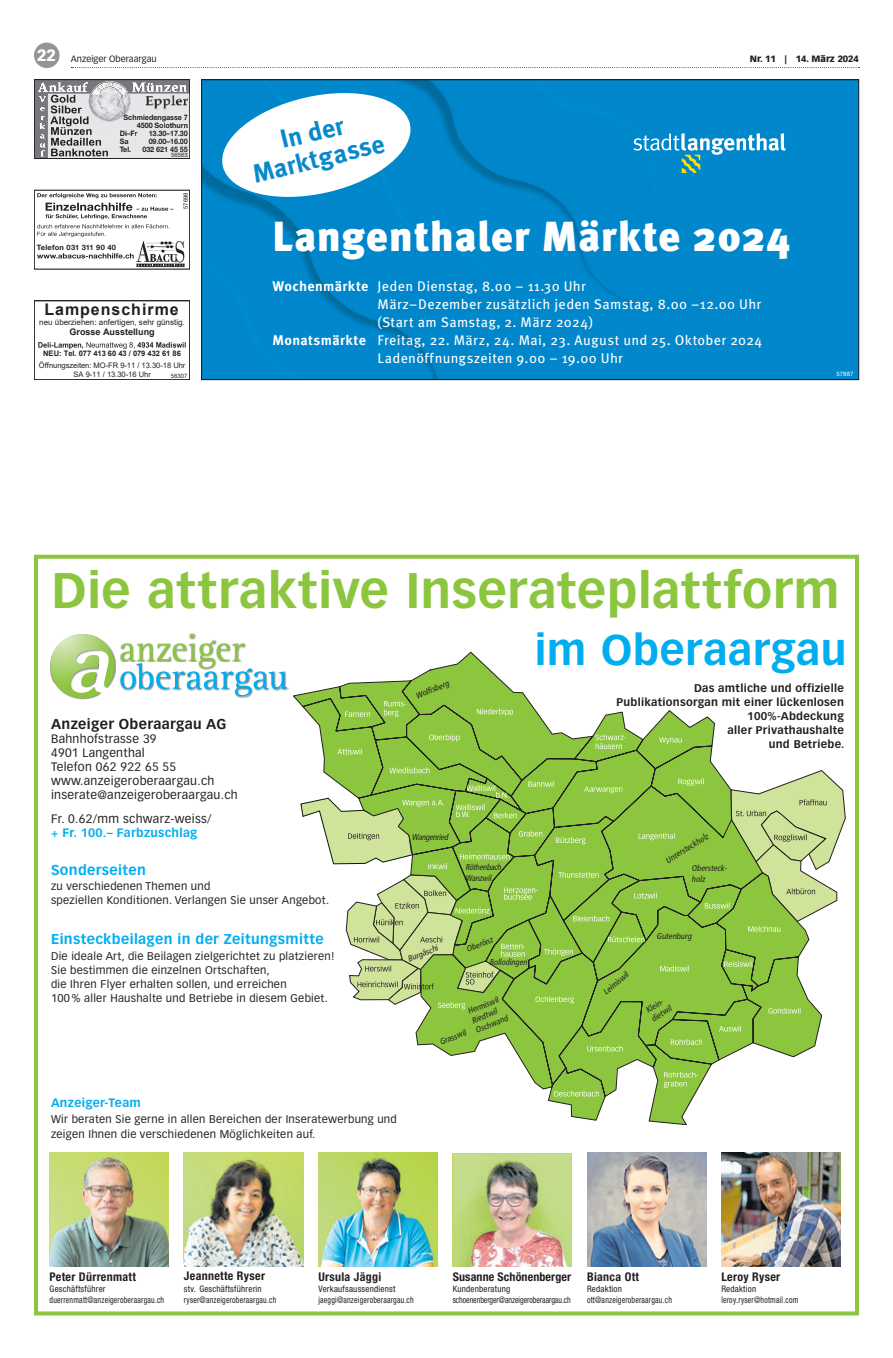
<style>
.page{position:relative;width:893px;height:1358px;background:#fff}
.page>*{position:absolute;margin:0;border:0;box-sizing:border-box;transform-origin:0 0}
.t1{font:700 49px "Vectora LT Pro";letter-spacing:.01em;color:#8bc63e}
.t2{font:900 42px "Meta Pro";letter-spacing:.01em;color:#fff}
.t3{font:700 42px "Vectora LT Pro";letter-spacing:.01em;color:#00aeef}
.t4{font:700 26px/27px "Meta Pro";color:#0989cb;text-align:center}
.t5{font:700 16px "Arial";letter-spacing:.06em;color:#231f20}
.t6{font:14px "Meta Pro";letter-spacing:.025em;color:#fff}
.t7{font:700 14px "Vectora LT Pro";letter-spacing:.025em;color:#00aeef}
.t8{font:700 14px "Vectora LT Pro";letter-spacing:.025em;color:#231f20}
.t9{font:12px/14px "Vectora LT Pro";letter-spacing:.025em;color:#231f20}
.t10{font:700 condensed 12px "Helvetica Neue LT Pro";letter-spacing:.025em;color:#231f20}
.t11{font:700 12px "Vectora LT Pro";letter-spacing:.025em;color:#00aeef}
.t12{font:11px/14px "Vectora LT Pro";letter-spacing:.025em;color:#231f20}
.t13{font:700 11px/14px "Vectora LT Pro";letter-spacing:.025em;color:#231f20;text-align:right}
.t14{font:condensed 9px/11px "Helvetica Neue LT Pro";letter-spacing:.025em;color:#231f20}
.t15{font:condensed 9px/11px "Helvetica Neue LT Pro";letter-spacing:-.005em;color:#231f20}
.t16{font:9px "Vectora LT Pro";color:#231f20}
.t17{font:900 9px "Vectora LT Pro";color:#231f20}
.t18{font:700 9px "Arial";color:#231f20}
.t19{font:italic condensed 8.6px/10.3px "Frutiger LT Pro";color:#231f20}
.t20{font:italic condensed 8.6px/10.3px "Frutiger LT Pro";color:#231f20;scale:.96 1}
.t21{font:8px "Arial";letter-spacing:-.005em;color:#231f20}
.t22{font:7.6px/8.2px "Arial";color:#231f20;text-align:center}
.t23{font:700 7.6px "Arial";color:#231f20}
.t24{font:700 7.5px "Helvetica Neue LT Pro";letter-spacing:-.01em;color:#231f20}
.t25{font:7.4px "Helvetica Neue LT Com Bd OV ALBSUP";letter-spacing:.03em;color:#231f20}
.t26{font:6px "Helvetica Neue LT Pro";color:#231f20}
.t27{font:6px "Helvetica Neue LT Pro";color:#fff}
.s1{font-weight:900;font-size:16px;color:#fff}
.s2{font-weight:700}
</style>
<div class="page">
<svg style="left:71px;top:67px;width:788px;height:1px"></svg>
<div style="left:34px;top:43px;width:26px;height:25px;background:#939598;border-radius:50%"></div>
<img style="left:48px;top:94px;width:140px;height:63px">
<img style="left:36px;top:94px;width:12px;height:63px">
<img style="left:36px;top:81px;width:152px;height:13px">
<img style="left:50px;top:95px;width:58px;height:62px">
<div style="left:34px;top:79px;width:156px;height:80px;border:1px solid #231f20"></div>
<svg style="left:38px;top:342px;width:148px;height:7px"></svg>
<div style="left:34px;top:300px;width:156px;height:80px;border:1px solid #231f20"></div>
<svg style="left:203px;top:81px;width:654px;height:297px;background:#148fce"></svg>
<svg style="left:37px;top:193px;width:148px;height:74px"></svg>
<div style="left:36px;top:243px;width:86px;height:9px;background:#fff"></div>
<div style="left:34px;top:190px;width:156px;height:79px;border:1px solid #231f20"></div>
<div style="left:34px;top:555px;width:825px;height:760px;border:4px solid #8bc63e"></div>
<img style="left:74px;top:657px;width:42px;height:43px">
<img style="left:236px;top:687px;width:53px;height:11px">
<svg style="left:120px;top:633px;width:167px;height:63px"></svg>
<img style="left:50px;top:634px;width:65px;height:64px">
<svg style="left:453px;top:1153px;width:119px;height:113px"></svg>
<img style="left:455px;top:1154px;width:115px;height:112px">
<img style="left:184px;top:1153px;width:119px;height:113px">
<img style="left:318px;top:1153px;width:119px;height:113px">
<img style="left:587px;top:1153px;width:119px;height:113px">
<svg style="left:293px;top:651px;width:401px;height:474px"></svg>
<svg style="left:300px;top:670px;width:546px;height:426px"></svg>
<div style="left:691px;top:865px;width:39px;height:19px;background:#8bc63e"></div>
<img style="left:50px;top:1153px;width:119px;height:113px">
<img style="left:721px;top:1153px;width:119px;height:113px">
<p class="t16" style="left:37px;top:53px;width:121px"><span class="s1">22</span> Anzeiger Oberaargau</p>
<p class="t17" style="left:750px;top:53px;width:111px">Nr. 11 | 14. März 2024</p>
<p class="t24" style="left:124px;top:113px;width:66px">Schmiedengasse 7</p>
<p class="t24" style="left:137px;top:121px;width:53px">4500 Solothurn</p>
<p class="t24" style="left:120px;top:129px;width:19px">Di–Fr</p>
<p class="t24" style="left:149px;top:129px;width:41px">13.30–17.30</p>
<p class="t24" style="left:120px;top:137px;width:10px">Sa</p>
<p class="t24" style="left:149px;top:137px;width:41px">09.00–16.00</p>
<p class="t24" style="left:120px;top:145px;width:13px">Tel.</p>
<p class="t24" style="left:142px;top:145px;width:47px">032 621 45 55</p>
<p class="t26" style="left:171px;top:151px;width:18px">56563</p>
<p class="t25" style="left:37px;top:243px;width:81px">Telefon 031 311 90 40</p>
<p class="t26" style="left:182px;top:209px;width:18px;rotate:-90deg">57698</p>
<h3 class="t4" style="left:243px;top:132px;width:136px;rotate:-13deg">In der<br>Marktgasse</h3>
<h2 class="t2" style="left:272px;top:203px;width:519px">Langenthaler Märkte 2024</h2>
<p class="t6" style="left:272px;top:276px;width:315px"><span class="s2">Wochenmärkte</span> Jeden Dienstag, 8.00 – 11.30 Uhr</p>
<p class="t6" style="left:378px;top:294px;width:385px">März–Dezember zusätzlich jeden Samstag, 8.00 –12.00 Uhr</p>
<p class="t6" style="left:378px;top:312px;width:217px">(Start am Samstag, 2. März 2024)</p>
<p class="t6" style="left:272px;top:330px;width:491px"><span class="s2">Monatsmärkte</span> Freitag, 22. März, 24. Mai, 23. August und 25. Oktober 2024</p>
<p class="t6" style="left:378px;top:348px;width:247px">Ladenöffnungszeiten 9.00 – 19.00 Uhr</p>
<h3 class="t5" style="left:44px;top:298px;width:136px">Lampenschirme</h3>
<p class="t21" style="left:39px;top:317px;width:147px">neu überziehen: anfertigen, sehr günstig.</p>
<p class="t18" style="left:70px;top:325px;width:87px">Grosse Ausstellung</p>
<p class="t23" style="left:43px;top:348px;width:139px">NEU: Tel. 077 413 60 43 / 079 432 61 86</p>
<p class="t22" style="left:39px;top:361px;width:148px">Öffnungszeiten: MO-FR 9-11 / 13.30-18 Uhr<br>SA 9-11 / 13.30-16 Uhr</p>
<p class="t26" style="left:171px;top:372px;width:18px">56307</p>
<p class="t27" style="left:836px;top:370px;width:18px">57887</p>
<h1 class="t1" style="left:51px;top:560px;width:790px">Die attraktive Inserateplattform</h1>
<h2 class="t3" style="left:535px;top:624px;width:313px">im Oberaargau</h2>
<p class="t8" style="left:51px;top:715px;width:177px">Anzeiger Oberaargau AG</p>
<p class="t9" style="left:51px;top:732px;width:188px">Bahnhofstrasse 39<br>4901 Langenthal<br>Telefon 062 922 65 55 www.anzeigeroberaargau.ch inserate@anzeigeroberaargau.ch</p>
<p class="t9" style="left:51px;top:812px;width:162px">Fr. 0.62/mm schwarz-weiss/</p>
<p class="t11" style="left:51px;top:825px;width:148px">+ Fr. 100.– Farbzuschlag</p>
<p class="t7" style="left:51px;top:861px;width:96px">Sonderseiten</p>
<p class="t12" style="left:51px;top:879px;width:279px">zu verschiedenen Themen und<br>speziellen Konditionen. Verlangen Sie unser Angebot.</p>
<p class="t7" style="left:51px;top:931px;width:274px">Einsteckbeilagen in der Zeitungsmitte</p>
<p class="t12" style="left:51px;top:949px;width:285px">Die ideale Art, die Beilagen zielgerichtet zu platzieren!<br>Sie bestimmen die einzelnen Ortschaften,<br>die Ihren Flyer erhalten sollen, und erreichen<br>100 % aller Haushalte und Betriebe in diesem Gebiet.</p>
<p class="t19" style="left:414px;top:691px;width:37px;rotate:-22deg">Wolfi sberg</p>
<p class="t20" style="left:412px;top:832px;width:41px">Wangenried</p>
<p class="t20" style="left:465px;top:862px;width:40px">Röthenbach<br>Wanzwil</p>
<p class="t19" style="left:406px;top:955px;width:33px;rotate:-22deg">Burgäschi</p>
<p class="t19" style="left:465px;top:945px;width:29px;rotate:-22deg">Oberönz</p>
<p class="t20" style="left:490px;top:957px;width:42px">Bollodingen</p>
<p class="t19" style="left:466px;top:1006px;width:36px;rotate:-22deg">Hermiswil<br>Riedtwil<br>Oschwand</p>
<p class="t19" style="left:438px;top:1038px;width:29px;rotate:-22deg">Grasswil</p>
<p class="t11" style="left:51px;top:1095px;width:91px">Anzeiger-Team</p>
<p class="t12" style="left:51px;top:1111px;width:347px;line-height:15px">Wir beraten Sie gerne in allen Bereichen der Inseratewerbung und zeigen Ihnen die verschiedenen Möglichkeiten auf.</p>
<p class="t13" style="left:616px;top:680px;width:229px">Das amtliche und offizielle<br>Publikationsorgan mit einer lückenlosen<br>100%-Abdeckung<br>aller Privathaushalte<br>und Betriebe.</p>
<p class="t19" style="left:664px;top:857px;width:50px;rotate:-32deg">Untersteckholz</p>
<p class="t19" style="left:691px;top:863px;width:38px">Obersteck&shy;holz</p>
<p class="t19" style="left:601px;top:989px;width:32px;rotate:-40deg">Leimiswil</p>
<p class="t19" style="left:656px;top:931px;width:38px">Gutenburg</p>
<p class="t19" style="left:644px;top:1007px;width:24px;rotate:-32deg">Klein&shy;dietwil</p>
<p class="t10" style="left:50px;top:1269px;width:88px">Peter Dürrenmatt</p>
<p class="t14" style="left:50px;top:1283px;width:116px">Geschäftsführer duerrenmatt@anzeigeroberaargau.ch</p>
<p class="t10" style="left:184px;top:1268px;width:83px">Jeannette Ryser</p>
<p class="t14" style="left:184px;top:1283px;width:94px">stv. Geschäftsführerin ryser@anzeigeroberaargau.ch</p>
<p class="t10" style="left:318px;top:1269px;width:64px">Ursula Jäggi</p>
<p class="t14" style="left:318px;top:1283px;width:97px">Verkaufsaussendienst jaeggi@anzeigeroberaargau.ch</p>
<p class="t10" style="left:453px;top:1269px;width:120px">Susanne Schönenberger</p>
<p class="t15" style="left:453px;top:1283px;width:119px">Kundenberatung schoenenberger@anzeigeroberaargau.ch</p>
<p class="t10" style="left:587px;top:1269px;width:54px">Bianca Ott</p>
<p class="t14" style="left:587px;top:1283px;width:86px">Redaktion ott@anzeigeroberaargau.ch</p>
<p class="t10" style="left:721px;top:1269px;width:60px">Leroy Ryser</p>
<p class="t14" style="left:721px;top:1283px;width:78px">Redaktion leroy.ryser@hotmail.com</p>
</div>
